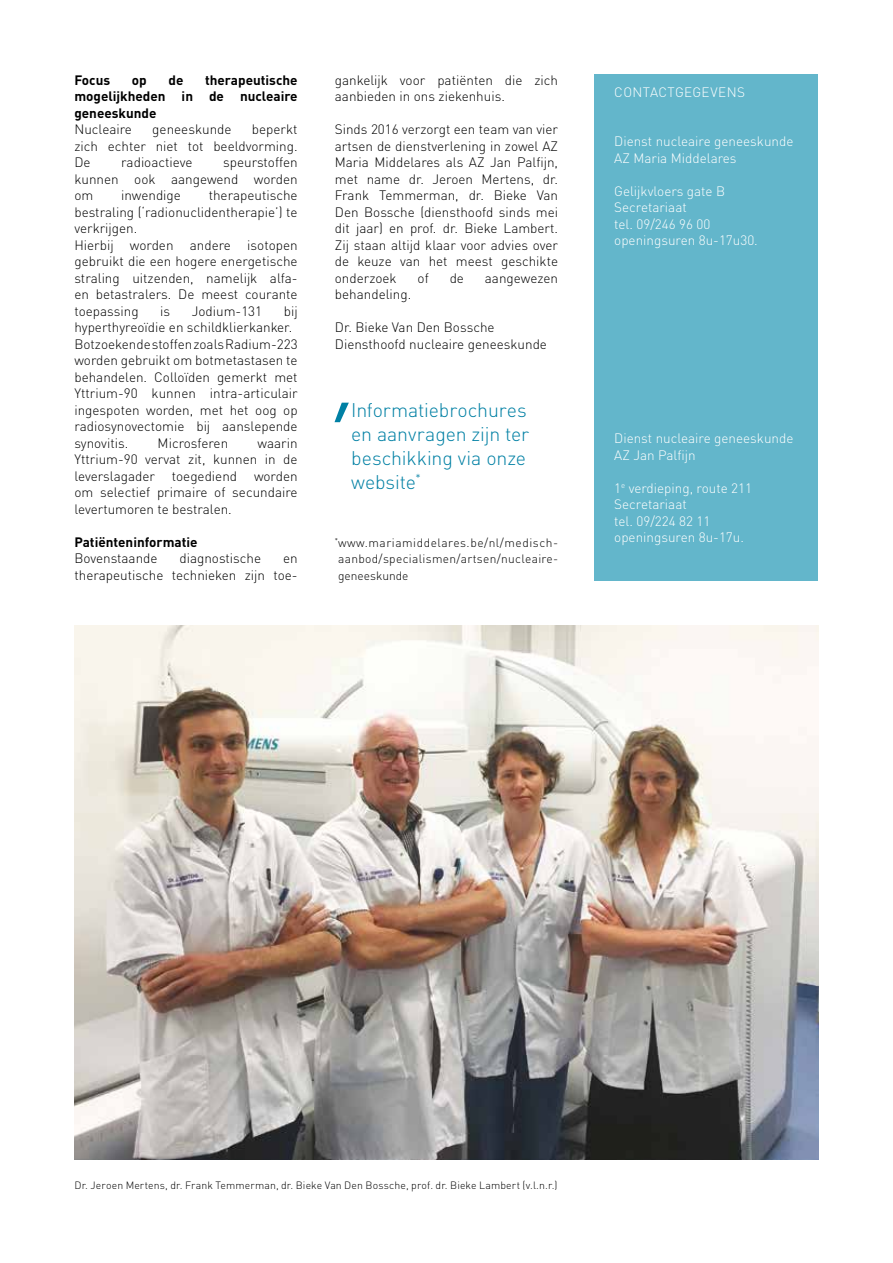
<style>
.page{position:relative;width:893px;height:1263px;background:#fff}
.page>*{position:absolute;margin:0;border:0;box-sizing:border-box;transform-origin:0 0}
.t1{font:300 19.5px/24px "DINOT";letter-spacing:-.005em;color:#0080a4}
.t2{font:300 13.5px/16.5px "DINOT";color:#000}
.t3{font:300 13.5px/16.5px "DINOT";color:#fff}
.t4{font:700 13.5px/16.5px "DINOT";color:#000;text-align:justify}
.t5{font:300 13.5px "DINOT";letter-spacing:.025em;color:#fff}
.t6{font:300 12px/16.5px "DINOT";letter-spacing:.025em;color:#000;text-align:justify}
.t7{font:300 10.5px "DINOT";letter-spacing:.01em;color:#000}
</style>
<div class="page">
<img style="left:74px;top:625px;width:745px;height:535px">
<svg style="left:334px;top:403px;width:15px;height:19px"></svg>
<div style="left:594px;top:74px;width:223px;height:506px;background:#63b6cb"></div>
<p class="t4" style="left:74px;top:71px;width:225px;text-indent:131px">therapeutische mogelijkheden in de nucleaire geneeskunde</p>
<p class="t2" style="left:74px;top:121px;width:59px">Nucleaire</p>
<p class="t2" style="left:152px;top:121px;width:81px">geneeskunde</p>
<p class="t4" style="left:74px;top:71px;width:37px">Focus</p>
<p class="t4" style="left:132px;top:71px;width:16px">op</p>
<p class="t4" style="left:168px;top:71px;width:16px">de</p>
<p class="t2" style="left:74px;top:121px;width:225px;text-align:justify;text-indent:177px">beperkt zich echter niet tot beeldvorming.<br>De</p>
<p class="t2" style="left:74px;top:154px;width:225px;text-align:justify;text-indent:149px">speurstoffen kunnen ook aangewend worden om</p>
<p class="t2" style="left:121px;top:154px;width:73px">radioactieve</p>
<p class="t2" style="left:74px;top:187px;width:225px;text-indent:134px">therapeutische bestraling (‘radionuclidentherapie’) te verkrijgen.<br>Hierbij worden andere isotopen gebruikt die een hogere energetische straling uitzenden, namelijk alfa&shy;en betastralers. De meest courante toepassing</p>
<p class="t2" style="left:121px;top:187px;width:61px">inwendige</p>
<p class="t2" style="left:160px;top:302px;width:11px">is</p>
<p class="t2" style="left:192px;top:302px;width:72px">Jodium-131</p>
<p class="t2" style="left:74px;top:302px;width:225px;text-indent:209px">bij hyperthyreoïdie en schildklierkanker.<br>Botzoekende stoffen zoals Radium-223 worden gebruikt om botmetastasen te behandelen. Colloïden gemerkt met<br>Yttrium-90 kunnen intra-articulair ingespoten worden, met het oog op radiosynovectomie bij aanslepende synovitis.</p>
<p class="t2" style="left:74px;top:434px;width:225px;text-align:justify;text-indent:183px">waarin Yttrium-90 vervat zit, kunnen in de leverslagader toegediend worden om selectief primaire of secundaire levertumoren te bestralen.</p>
<p class="t4" style="left:74px;top:533px;width:125px">Patiënteninformatie</p>
<p class="t2" style="left:74px;top:550px;width:85px">Bovenstaande</p>
<p class="t2" style="left:179px;top:550px;width:83px">diagnostische</p>
<p class="t2" style="left:158px;top:434px;width:72px">Microsferen</p>
<p class="t2" style="left:74px;top:550px;width:225px;text-align:right">en<br>therapeutische technieken zijn toe-</p>
<p class="t2" style="left:335px;top:71px;width:225px">gankelijk voor patiënten die zich aanbieden in ons ziekenhuis.</p>
<p class="t2" style="left:335px;top:121px;width:225px;text-align:justify">Sinds 2016 verzorgt een team van vier artsen de dienstverlening in zowel AZ Maria Middelares als AZ Jan Palfijn, met name dr. Jeroen Mertens, dr.<br>Frank Temmerman, dr. Bieke Van Den Bossche (diensthoofd sinds mei dit jaar) en prof. dr. Bieke Lambert.<br>Zij staan altijd klaar voor advies over de keuze van het meest geschikte onderzoek</p>
<p class="t2" style="left:418px;top:269px;width:13px">of</p>
<p class="t2" style="left:450px;top:269px;width:16px">de</p>
<p class="t2" style="left:485px;top:269px;width:75px">aangewezen</p>
<p class="t2" style="left:335px;top:286px;width:78px">behandeling.</p>
<p class="t2" style="left:335px;top:319px;width:214px">Dr. Bieke Van Den Bossche<br>Diensthoofd nucleaire geneeskunde</p>
<h1 class="t1" style="left:351px;top:398px;width:179px">Informatiebrochures en aanvragen zijn ter beschikking via onze website<sup>*</sup></h1>
<p class="t6" style="left:335px;top:534px;width:225px"><sup>*</sup>www.mariamiddelares.be/nl/medisch&shy;aanbod/specialismen/artsen/nucleaire&shy;geneeskunde</p>
<p class="t5" style="left:614px;top:84px;width:132px">CONTACTGEGEVENS</p>
<p class="t3" style="left:614px;top:133px;width:181px">Dienst nucleaire geneeskunde<br>AZ Maria Middelares</p>
<p class="t3" style="left:614px;top:183px;width:145px">Gelijkvloers gate B<br>Secretariaat<br>tel. 09/246 96 00 openingsuren 8u-17u30.</p>
<p class="t3" style="left:614px;top:430px;width:181px">Dienst nucleaire geneeskunde<br>AZ Jan Palfijn</p>
<p class="t3" style="left:614px;top:480px;width:139px">1<sup>e</sup> verdieping, route 211<br>Secretariaat<br>tel. 09/224 82 11 openingsuren 8u-17u.</p>
<p class="t7" style="left:74px;top:1179px;width:485px">Dr. Jeroen Mertens, dr. Frank Temmerman, dr. Bieke Van Den Bossche, prof. dr. Bieke Lambert (v.l.n.r.)</p>
</div>
